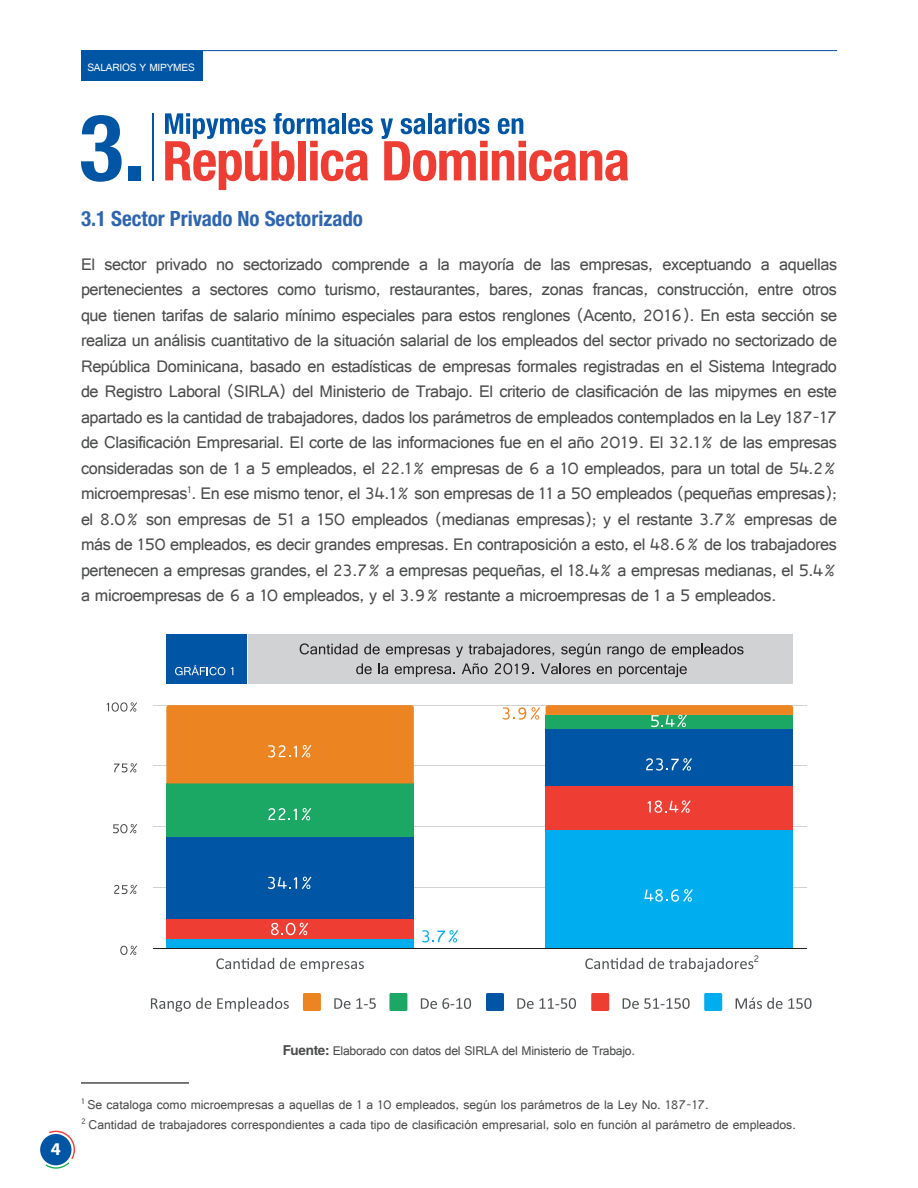
<style>
.page{position:relative;width:918px;height:1188px;background:#fff}
.page>*{position:absolute;margin:0;border:0;box-sizing:border-box;transform-origin:0 0}
.t1{font:700 condensed 21px "Helvetica Neue LT Pro";color:#2e65b0}
.t2{font:18px/25.5px "Raavi";letter-spacing:-.02em;color:#4b4c4d;text-align:justify}
.t3{font:700 18px "Myriad Pro";color:#fff}
.t4{font:13.5px/19.5px "Raavi";color:#4b4c4d}
.t5{font:13.5px "Raavi";letter-spacing:-.02em;color:#4b4c4d}
.t6{font:11.25px "Raavi";letter-spacing:-.02em;color:#fff}
.t7{font:10.5px "Raavi";color:#4b4c4d}
.s1{font-family:"Te X Gyre Heros";font-weight:700}
</style>
<div class="page">
<hr style="left:180px;top:50px;width:657px;height:1px;background:#0155a5">
<div style="left:40px;top:1134px;width:31px;height:31px;background:#0155a5;border-radius:50%"></div>
<svg style="left:46px;top:1131px;width:29px;height:38px"></svg>
<div style="left:81px;top:50px;width:121px;height:31px;background:#0155a5"></div>
<hr style="left:81px;top:1082px;width:108px;height:2px;background:#4b4c4d">
<svg style="left:81px;top:115px;width:41px;height:67px"></svg>
<div style="left:128px;top:166px;width:13px;height:14px;background:#0155a5"></div>
<svg style="left:165px;top:113px;width:208px;height:77px"></svg>
<svg style="left:381px;top:113px;width:247px;height:68px"></svg>
<hr style="left:152px;top:113px;width:2px;height:68px;background:#0155a5">
<div style="left:249px;top:635px;width:544px;height:49px;background:#d1d2d4"></div>
<svg style="left:300px;top:643px;width:58px;height:11px"></svg>
<svg style="left:364px;top:644px;width:16px;height:10px"></svg>
<svg style="left:386px;top:646px;width:64px;height:11px"></svg>
<svg style="left:456px;top:647px;width:7px;height:10px"></svg>
<svg style="left:469px;top:644px;width:85px;height:13px"></svg>
<svg style="left:561px;top:643px;width:39px;height:14px"></svg>
<svg style="left:607px;top:646px;width:37px;height:11px"></svg>
<svg style="left:650px;top:644px;width:16px;height:10px"></svg>
<svg style="left:672px;top:644px;width:72px;height:13px"></svg>
<svg style="left:356px;top:663px;width:16px;height:11px"></svg>
<svg style="left:378px;top:663px;width:10px;height:11px"></svg>
<svg style="left:395px;top:666px;width:60px;height:11px"></svg>
<svg style="left:462px;top:663px;width:26px;height:11px"></svg>
<svg style="left:495px;top:663px;width:39px;height:11px"></svg>
<svg style="left:541px;top:663px;width:49px;height:11px"></svg>
<svg style="left:597px;top:666px;width:15px;height:8px"></svg>
<svg style="left:619px;top:663px;width:68px;height:14px"></svg>
<div style="left:166px;top:635px;width:81px;height:49px;background:#0155a5"></div>
<svg style="left:175px;top:665px;width:50px;height:10px"></svg>
<hr style="left:153px;top:948px;width:654px;height:1px;background:#231f20">
<hr style="left:153px;top:887px;width:654px;height:1px;background:#d1d2d4">
<hr style="left:153px;top:826px;width:654px;height:1px;background:#d1d2d4">
<hr style="left:153px;top:766px;width:654px;height:1px;background:#d1d2d4">
<hr style="left:153px;top:705px;width:654px;height:1px;background:#d1d2d4">
<svg style="left:120px;top:946px;width:17px;height:9px"></svg>
<svg style="left:114px;top:885px;width:23px;height:9px"></svg>
<svg style="left:113px;top:824px;width:24px;height:9px"></svg>
<svg style="left:114px;top:763px;width:23px;height:9px"></svg>
<svg style="left:106px;top:702px;width:31px;height:10px"></svg>
<div style="left:166px;top:939px;width:248px;height:8px;background:#00aeef"></div>
<div style="left:166px;top:919px;width:248px;height:20px;background:#ee3e34"></div>
<div style="left:166px;top:837px;width:248px;height:82px;background:#0155a5"></div>
<div style="left:166px;top:783px;width:248px;height:54px;background:#1ba764"></div>
<svg style="left:422px;top:930px;width:36px;height:13px"></svg>
<svg style="left:271px;top:923px;width:37px;height:12px"></svg>
<svg style="left:268px;top:877px;width:43px;height:12px"></svg>
<svg style="left:268px;top:808px;width:43px;height:12px"></svg>
<div style="left:166px;top:705px;width:248px;height:78px;background:#ed8422"></div>
<svg style="left:216px;top:958px;width:58px;height:11px"></svg>
<svg style="left:280px;top:958px;width:84px;height:14px"></svg>
<div style="left:546px;top:830px;width:247px;height:117px;background:#00aeef"></div>
<div style="left:546px;top:786px;width:247px;height:44px;background:#ee3e34"></div>
<div style="left:546px;top:728px;width:247px;height:58px;background:#0155a5"></div>
<div style="left:546px;top:715px;width:247px;height:13px;background:#1ba764"></div>
<svg style="left:644px;top:889px;width:49px;height:13px"></svg>
<svg style="left:647px;top:800px;width:44px;height:13px"></svg>
<svg style="left:646px;top:758px;width:46px;height:13px"></svg>
<svg style="left:546px;top:705px;width:247px;height:22px"></svg>
<svg style="left:503px;top:707px;width:37px;height:13px"></svg>
<svg style="left:585px;top:958px;width:58px;height:11px"></svg>
<svg style="left:649px;top:958px;width:104px;height:14px"></svg>
<svg style="left:151px;top:998px;width:60px;height:14px"></svg>
<svg style="left:217px;top:998px;width:72px;height:14px"></svg>
<div style="left:303px;top:993px;width:18px;height:18px;background:#ed8422;border-radius:2px"></div>
<svg style="left:334px;top:998px;width:16px;height:11px"></svg>
<svg style="left:356px;top:998px;width:20px;height:11px"></svg>
<div style="left:389px;top:993px;width:18px;height:18px;background:#1ba764;border-radius:2px"></div>
<svg style="left:421px;top:998px;width:50px;height:11px"></svg>
<div style="left:486px;top:993px;width:18px;height:18px;background:#0155a5;border-radius:2px"></div>
<svg style="left:517px;top:998px;width:17px;height:11px"></svg>
<svg style="left:540px;top:998px;width:36px;height:11px"></svg>
<div style="left:591px;top:993px;width:18px;height:18px;background:#ee3e34;border-radius:2px"></div>
<svg style="left:623px;top:998px;width:67px;height:11px"></svg>
<div style="left:704px;top:993px;width:18px;height:18px;background:#00aeef;border-radius:2px"></div>
<svg style="left:736px;top:997px;width:76px;height:12px"></svg>
<p class="t6" style="left:87px;top:61px;width:109px">SALARIOS Y MIPYMES</p>
<p class="t1" style="left:81px;top:206px;width:284px">3.1 Sector Privado No Sectorizado</p>
<p class="t2" style="left:81px;top:251px;width:758px">El sector privado no sectorizado comprende a la mayoría de las empresas, exceptuando a aquellas pertenecientes a sectores como turismo, restaurantes, bares, zonas francas, construcción, entre otros que tienen tarifas de salario mínimo especiales para estos renglones (Acento, 2016). En esta sección se realiza un análisis cuantitativo de la situación salarial de los empleados del sector privado no sectorizado de República Dominicana, basado en estadísticas de empresas formales registradas en el Sistema Integrado de Registro Laboral (SIRLA) del Ministerio de Trabajo. El criterio de clasificación de las mipymes en este apartado es la cantidad de trabajadores, dados los parámetros de empleados contemplados en la Ley 187-17 de Clasificación Empresarial. El corte de las informaciones fue en el año 2019. El 32.1% de las empresas consideradas son de 1 a 5 empleados, el 22.1% empresas de 6 a 10 empleados, para un total de 54.2% microempresas<sup>1</sup>. En ese mismo tenor, el 34.1% son empresas de 11 a 50 empleados (pequeñas empresas); el 8.0% son empresas de 51 a 150 empleados (medianas empresas); y el restante 3.7% empresas de más de 150 empleados, es decir grandes empresas. En contraposición a esto, el 48.6% de los trabajadores pertenecen a empresas grandes, el 23.7% a empresas pequeñas, el 18.4% a empresas medianas, el 5.4% a microempresas de 6 a 10 empleados, y el 3.9% restante a microempresas de 1 a 5 empleados.</p>
<p class="t7" style="left:754px;top:953px;width:7px">2</p>
<p class="t3" style="left:51px;top:1137px;width:11px">4</p>
<p class="t5" style="left:283px;top:1042px;width:354px"><span class="s1">Fuente:</span> Elaborado con datos del SIRLA del Ministerio de Trabajo.</p>
<p class="t4" style="left:81px;top:1095px;width:717px"><sup>1</sup> Se cataloga como microempresas a aquellas de 1 a 10 empleados, según los parámetros de la Ley No. 187-17.<br><sup>2</sup> Cantidad de trabajadores correspondientes a cada tipo de clasificación empresarial, solo en función al parámetro de empleados.</p>
</div>
